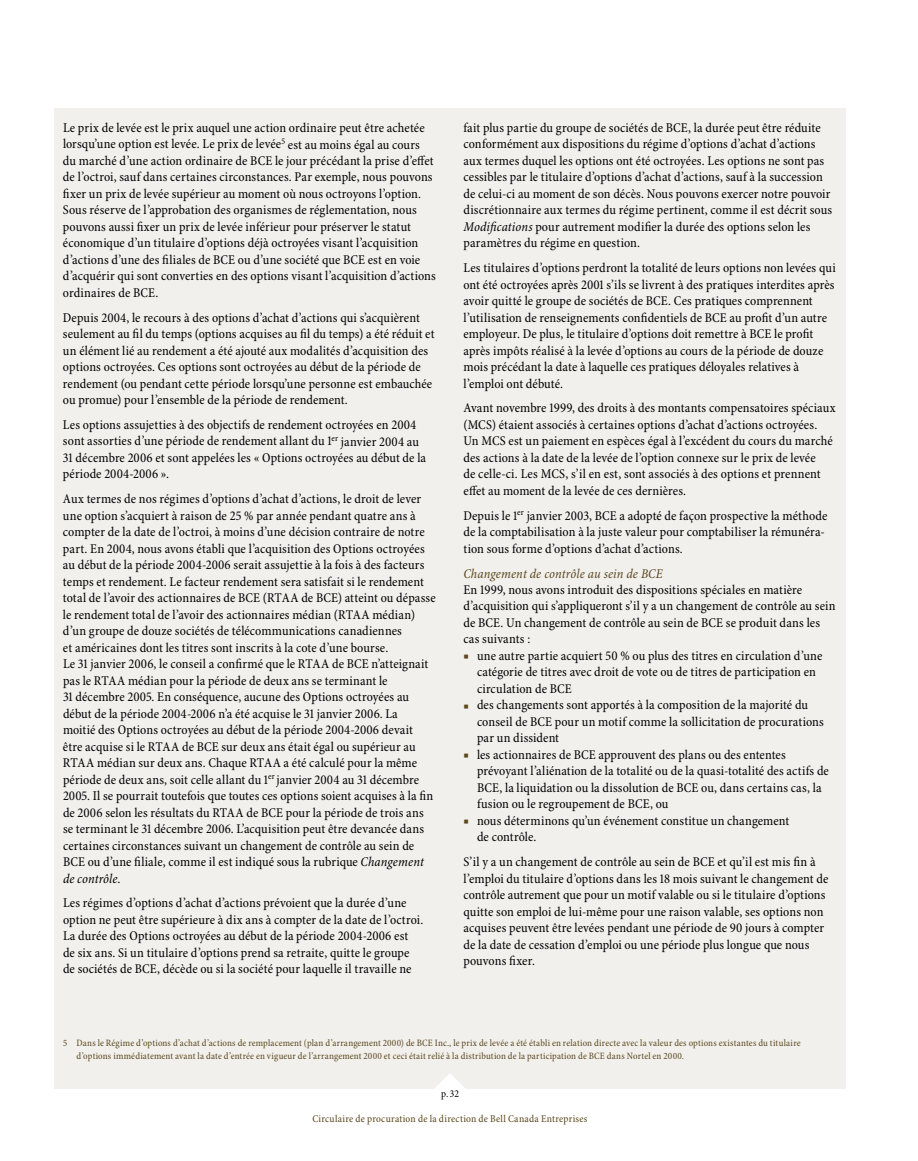
<style>
.page{position:relative;width:918px;height:1161px;background:#fff}
.page>*{position:absolute;margin:0;border:0;box-sizing:border-box;transform-origin:0 0}
.t1{font:condensed 13.5px/16.5px "Minion Pro";color:#000}
.t2{font:italic condensed 13.5px "Minion Pro";letter-spacing:.01em;color:#5a471c}
.t3{font:condensed 13.5px "Minion Pro";color:#5a471c}
.t4{font:condensed 10.5px "Minion Pro";letter-spacing:.025em;color:#5a471c}
.t5{font:condensed 10.5px "Minion Pro";color:#000}
.t6{font:condensed 9.75px/12.8px "Minion Pro";letter-spacing:.015em;color:#5a471c}
.s1{font-style:italic}
</style>
<div class="page">
<div style="left:54px;top:108px;width:792px;height:981px;background:#f2f0ed"></div>
<svg style="left:435px;top:1074px;width:30px;height:15px"></svg>
<p class="t1" style="left:63px;top:120px;width:374px">Le prix de levée est le prix auquel une action ordinaire peut être achetée lorsqu’une option est levée. Le prix de levée<sup>5</sup> est au moins égal au cours du marché d’une action ordinaire de BCE le jour précédant la prise d’effet de l’octroi, sauf dans certaines circonstances. Par exemple, nous pouvons fixer un prix de levée supérieur au moment où nous octroyons l’option.<br>Sous réserve de l’approbation des organismes de réglementation, nous pouvons aussi fixer un prix de levée inférieur pour préserver le statut économique d’un titulaire d’options déjà octroyées visant l’acquisition d’actions d’une des filiales de BCE ou d’une société que BCE est en voie d’acquérir qui sont converties en des options visant l’acquisition d’actions ordinaires de BCE.</p>
<p class="t1" style="left:63px;top:310px;width:373px">Depuis 2004, le recours à des options d’achat d’actions qui s’acquièrent seulement au fil du temps (options acquises au fil du temps) a été réduit et un élément lié au rendement a été ajouté aux modalités d’acquisition des options octroyées. Ces options sont octroyées au début de la période de rendement (ou pendant cette période lorsqu’une personne est embauchée ou promue) pour l’ensemble de la période de rendement.</p>
<p class="t1" style="left:63px;top:417px;width:365px">Les options assujetties à des objectifs de rendement octroyées en 2004 sont assorties d’une période de rendement allant du 1<sup>er</sup> janvier 2004 au 31 décembre 2006 et sont appelées les « Options octroyées au début de la période 2004-2006 ».</p>
<p class="t1" style="left:63px;top:491px;width:374px">Aux termes de nos régimes d’options d’achat d’actions, le droit de lever une option s’acquiert à raison de 25 % par année pendant quatre ans à compter de la date de l’octroi, à moins d’une décision contraire de notre part. En 2004, nous avons établi que l’acquisition des Options octroyées au début de la période 2004-2006 serait assujettie à la fois à des facteurs temps et rendement. Le facteur rendement sera satisfait si le rendement total de l’avoir des actionnaires de BCE (RTAA de BCE) atteint ou dépasse le rendement total de l’avoir des actionnaires médian (RTAA médian) d’un groupe de douze sociétés de télécommunications canadiennes<br>et américaines dont les titres sont inscrits à la cote d’une bourse.<br>Le 31 janvier 2006, le conseil a confirmé que le RTAA de BCE n’atteignait pas le RTAA médian pour la période de deux ans se terminant le<br>31 décembre 2005. En conséquence, aucune des Options octroyées au début de la période 2004‑2006 n’a été acquise le 31 janvier 2006. La<br>moitié des Options octroyées au début de la période 2004‑2006 devait être acquise si le RTAA de BCE sur deux ans était égal ou supérieur au RTAA médian sur deux ans. Chaque RTAA a été calculé pour la même période de deux ans, soit celle allant du 1<sup>er</sup> janvier 2004 au 31 décembre 2005. Il se pourrait toutefois que toutes ces options soient acquises à la fin de 2006 selon les résultats du RTAA de BCE pour la période de trois ans se terminant le 31 décembre 2006. L’acquisition peut être devancée dans certaines circonstances suivant un changement de contrôle au sein de BCE ou d’une filiale, comme il est indiqué sous la rubrique <span class="s1">Changement de contrôle</span>.</p>
<p class="t1" style="left:63px;top:895px;width:362px">Les régimes d’options d’achat d’actions prévoient que la durée d’une option ne peut être supérieure à dix ans à compter de la date de l’octroi.<br>La durée des Options octroyées au début de la période 2004-2006 est de six ans. Si un titulaire d’options prend sa retraite, quitte le groupe de sociétés de BCE, décède ou si la société pour laquelle il travaille ne</p>
<p class="t1" style="left:464px;top:120px;width:370px">fait plus partie du groupe de sociétés de BCE, la durée peut être réduite conformément aux dispositions du régime d’options d’achat d’actions aux termes duquel les options ont été octroyées. Les options ne sont pas cessibles par le titulaire d’options d’achat d’actions, sauf à la succession de celui‑ci au moment de son décès. Nous pouvons exercer notre pouvoir discrétionnaire aux termes du régime pertinent, comme il est décrit sous <span class="s1">Modifications</span> pour autrement modifier la durée des options selon les paramètres du régime en question.</p>
<p class="t1" style="left:464px;top:260px;width:374px">Les titulaires d’options perdront la totalité de leurs options non levées qui ont été octroyées après 2001 s’ils se livrent à des pratiques interdites après avoir quitté le groupe de sociétés de BCE. Ces pratiques comprennent l’utilisation de renseignements confidentiels de BCE au profit d’un autre employeur. De plus, le titulaire d’options doit remettre à BCE le profit après impôts réalisé à la levée d’options au cours de la période de douze mois précédant la date à laquelle ces pratiques déloyales relatives à l’emploi ont débuté.</p>
<p class="t1" style="left:464px;top:400px;width:374px">Avant novembre 1999, des droits à des montants compensatoires spéciaux (MCS) étaient associés à certaines options d’achat d’actions octroyées.<br>Un MCS est un paiement en espèces égal à l’excédent du cours du marché des actions à la date de la levée de l’option connexe sur le prix de levée<br>de celle-ci. Les MCS, s’il en est, sont associés à des options et prennent effet au moment de la levée de ces dernières.</p>
<p class="t1" style="left:464px;top:508px;width:365px">Depuis le 1<sup>er</sup> janvier 2003, BCE a adopté de façon prospective la méthode de la comptabilisation à la juste valeur pour comptabiliser la rémunéra&shy;tion sous forme d’options d’achat d’actions.</p>
<p class="t2" style="left:464px;top:565px;width:201px">Changement de contrôle au sein de BCE</p>
<p class="t1" style="left:464px;top:582px;width:374px">En 1999, nous avons introduit des dispositions spéciales en matière d’acquisition qui s’appliqueront s’il y a un changement de contrôle au sein de BCE. Un changement de contrôle au sein de BCE se produit dans les cas suivants :</p>
<p class="t1" style="left:477px;top:648px;width:353px">une autre partie acquiert 50 % ou plus des titres en circulation d’une catégorie de titres avec droit de vote ou de titres de participation en circulation de BCE<br>des changements sont apportés à la composition de la majorité du conseil de BCE pour un motif comme la sollicitation de procurations par un dissident<br>les actionnaires de BCE approuvent des plans ou des ententes prévoyant l’aliénation de la totalité ou de la quasi-totalité des actifs de BCE, la liquidation ou la dissolution de BCE ou, dans certains cas, la fusion ou le regroupement de BCE, ou<br>nous déterminons qu’un événement constitue un changement<br>de contrôle.</p>
<p class="t1" style="left:464px;top:854px;width:366px">S’il y a un changement de contrôle au sein de BCE et qu’il est mis fin à l’emploi du titulaire d’options dans les 18 mois suivant le changement de contrôle autrement que pour un motif valable ou si le titulaire d’options quitte son emploi de lui-même pour une raison valable, ses options non acquises peuvent être levées pendant une période de 90 jours à compter de la date de cessation d’emploi ou une période plus longue que nous pouvons fixer.</p>
<p class="t3" style="left:464px;top:648px;width:7px">■</p>
<p class="t3" style="left:464px;top:697px;width:7px">■</p>
<p class="t3" style="left:464px;top:747px;width:7px">■</p>
<p class="t3" style="left:464px;top:813px;width:7px">■</p>
<p class="t6" style="left:77px;top:1037px;width:726px;text-indent:-14px">5 Dans le Régime d’options d’achat d’actions de remplacement (plan d’arrangement 2000) de BCE Inc., le prix de levée a été établi en relation directe avec la valeur des options existantes du titulaire d’options immédiatement avant la date d’entrée en vigueur de l’arrangement 2000 et ceci était relié à la distribution de la participation de BCE dans Nortel en 2000.</p>
<p class="t5" style="left:441px;top:1088px;width:19px">p. 32</p>
<p class="t4" style="left:312px;top:1112px;width:277px">Circulaire de procuration de la direction de Bell Canada Entreprises</p>
</div>
